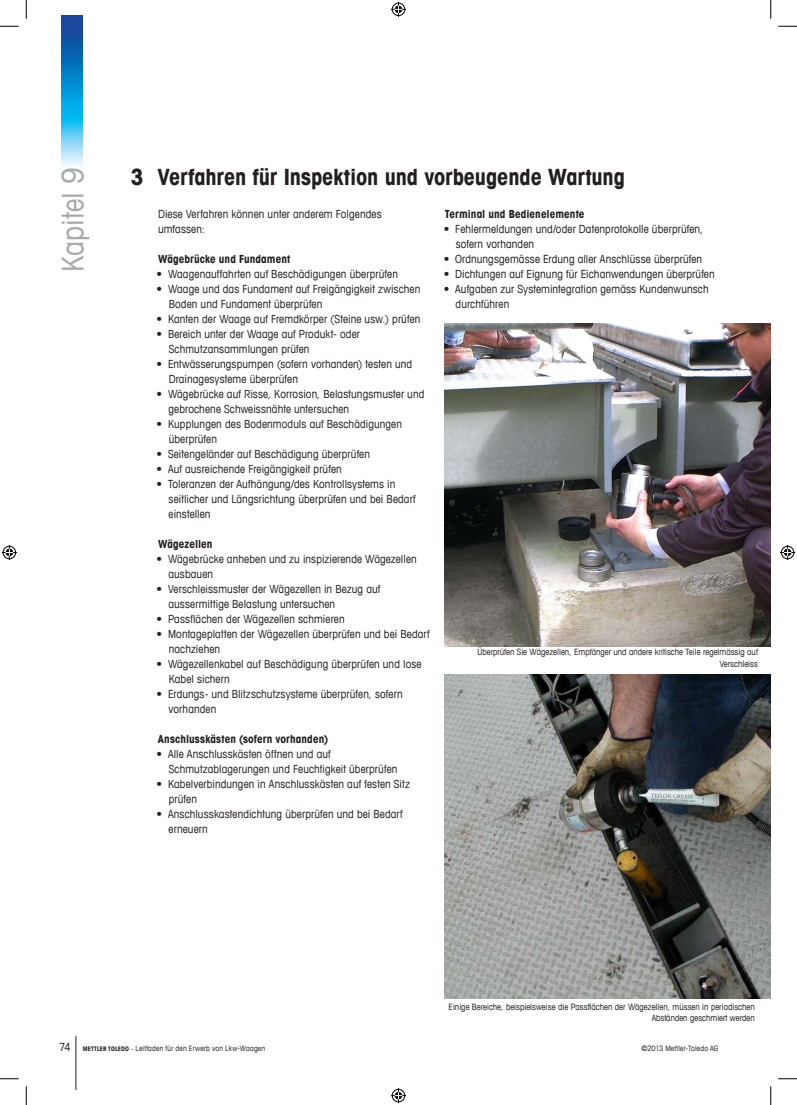
<style>
.page{position:relative;width:797px;height:1105px;background:#fff}
.page>*{position:absolute;margin:0;border:0;box-sizing:border-box;transform-origin:0 0}
.t1{font:condensed 30px "Avant Garde Com";color:#a8a9ad}
.t2{font:700 condensed 22.5px "Avant Garde Com";letter-spacing:-.005em;color:#231f20}
.t3{font:condensed 11.25px/15px "Avant Garde Com";letter-spacing:.01em;color:#231f20}
.t4{font:700 condensed 11.25px "Avant Garde Com";letter-spacing:.005em;color:#231f20}
.t5{font:condensed 8.75px/11.2px "Avant Garde Com";color:#231f20;text-align:right}
.t6{font:condensed 7.5px "Avant Garde Com";letter-spacing:.025em;color:#231f20}
.s1{font-size:11.25px}
.s2{font-weight:700;font-size:6.25px}
.s3{font-size:6.25px}
</style>
<div class="page">
<hr style="left:76px;top:1036px;width:1px;height:53px;background:#231f20">
<img style="left:62px;top:16px;width:21px;height:150px">
<img style="left:444px;top:674px;width:326px;height:324px">
<img style="left:444px;top:324px;width:326px;height:322px">
<svg style="left:0;top:25px;width:19px;height:2px"></svg>
<svg style="left:778px;top:25px;width:19px;height:2px"></svg>
<svg style="left:0;top:1078px;width:19px;height:1px"></svg>
<svg style="left:778px;top:1078px;width:19px;height:1px"></svg>
<svg style="left:25px;top:0;width:2px;height:19px"></svg>
<svg style="left:25px;top:1086px;width:2px;height:19px"></svg>
<svg style="left:770px;top:0;width:1px;height:19px"></svg>
<svg style="left:770px;top:1086px;width:1px;height:19px"></svg>
<svg style="left:391px;top:2px;width:15px;height:15px"></svg>
<svg style="left:391px;top:1088px;width:15px;height:15px"></svg>
<svg style="left:2px;top:545px;width:15px;height:15px"></svg>
<svg style="left:780px;top:545px;width:15px;height:15px"></svg>
<h1 class="t1" style="left:54px;top:272px;width:106px;rotate:-90deg">Kapitel 9</h1>
<h2 class="t2" style="left:131px;top:162px;width:496px">3 Verfahren für Inspektion und vorbeugende Wartung</h2>
<p class="t3" style="left:158px;top:206px;width:225px">Diese Verfahren können unter anderem Folgendes umfassen:</p>
<p class="t4" style="left:158px;top:252px;width:134px">Wägebrücke und Fundament</p>
<p class="t3" style="left:156px;top:266px;width:243px">• Waagenauffahrten auf Beschädigungen überprüfen</p>
<p class="t3" style="left:169px;top:281px;width:253px;text-indent:-12px">• Waage und das Fundament auf Freigängigkeit zwischen<br>Boden und Fundament überprüfen</p>
<p class="t3" style="left:156px;top:311px;width:265px">• Kanten der Waage auf Fremdkörper (Steine usw.) prüfen</p>
<p class="t3" style="left:169px;top:326px;width:193px;text-indent:-12px">• Bereich unter der Waage auf Produkt- oder<br>Schmutzansammlungen prüfen</p>
<p class="t3" style="left:169px;top:356px;width:245px;text-indent:-12px">• Entwässerungspumpen (sofern vorhanden) testen und<br>Drainagesysteme überprüfen</p>
<p class="t3" style="left:168px;top:386px;width:257px;text-indent:-12px">• Wägebrücke auf Risse, Korrosion, Belastungsmuster und gebrochene Schweissnähte untersuchen</p>
<p class="t3" style="left:169px;top:416px;width:235px;text-indent:-12px">• Kupplungen des Bodenmoduls auf Beschädigungen überprüfen</p>
<p class="t3" style="left:156px;top:446px;width:215px">• Seitengeländer auf Beschädigung überprüfen</p>
<p class="t3" style="left:156px;top:461px;width:187px">• Auf ausreichende Freigängigkeit prüfen</p>
<p class="t3" style="left:168px;top:476px;width:249px;text-indent:-12px">• Toleranzen der Aufhängung/des Kontrollsystems in seitlicher und Längsrichtung überprüfen und bei Bedarf einstellen</p>
<p class="t4" style="left:158px;top:537px;width:56px">Wägezellen</p>
<p class="t3" style="left:168px;top:551px;width:250px;text-indent:-12px">• Wägebrücke anheben und zu inspizierende Wägezellen ausbauen</p>
<p class="t3" style="left:168px;top:581px;width:213px;text-indent:-12px">• Verschleissmuster der Wägezellen in Bezug auf aussermittige Belastung untersuchen</p>
<p class="t3" style="left:156px;top:611px;width:190px">• Passflächen der Wägezellen schmieren</p>
<p class="t3" style="left:169px;top:626px;width:262px;text-indent:-12px">• Montageplatten der Wägezellen überprüfen und bei Bedarf nachziehen</p>
<p class="t3" style="left:169px;top:656px;width:254px;text-indent:-12px">• Wägezellenkabel auf Beschädigung überprüfen und lose<br>Kabel sichern</p>
<p class="t3" style="left:169px;top:686px;width:235px;text-indent:-12px">• Erdungs- und Blitzschutzsysteme überprüfen, sofern vorhanden</p>
<p class="t4" style="left:158px;top:732px;width:172px">Anschlusskästen (sofern vorhanden)</p>
<p class="t3" style="left:169px;top:746px;width:230px;text-indent:-12px">• Alle Anschlusskästen öffnen und auf<br>Schmutzablagerungen und Feuchtigkeit überprüfen</p>
<p class="t3" style="left:169px;top:776px;width:243px;text-indent:-12px">• Kabelverbindungen in Anschlusskästen auf festen Sitz prüfen</p>
<p class="t3" style="left:168px;top:806px;width:236px;text-indent:-12px">• Anschlusskastendichtung überprüfen und bei Bedarf erneuern</p>
<p class="t4" style="left:445px;top:207px;width:141px">Terminal und Bedienelemente</p>
<p class="t3" style="left:455px;top:221px;width:249px;text-indent:-12px">• Fehlermeldungen und/oder Datenprotokolle überprüfen, sofern vorhanden</p>
<p class="t3" style="left:443px;top:251px;width:260px">• Ordnungsgemässe Erdung aller Anschlüsse überprüfen</p>
<p class="t3" style="left:443px;top:266px;width:272px">• Dichtungen auf Eignung für Eichanwendungen überprüfen</p>
<p class="t3" style="left:455px;top:281px;width:254px;text-indent:-12px">• Aufgaben zur Systemintegration gemäss Kundenwunsch durchführen</p>
<p class="t5" style="left:477px;top:646px;width:282px">Überprüfen Sie Wägezellen, Empfänger und andere kritische Teile regelmässig auf<br>Verschleiss</p>
<p class="t5" style="left:448px;top:1001px;width:307px">Einige Bereiche, beispielsweise die Passflächen der Wägezellen, müssen in periodischen<br>Abständen geschmiert werden</p>
<p class="t6" style="left:59px;top:1044px;width:208px"><span class="s1">74</span> <span class="s2">METTLER TOLEDO</span> <span class="s3">–</span> Leitfaden für den Erwerb von Lkw-Waagen</p>
<p class="t6" style="left:641px;top:1044px;width:79px">©2013 Mettler-Toledo AG</p>
</div>
